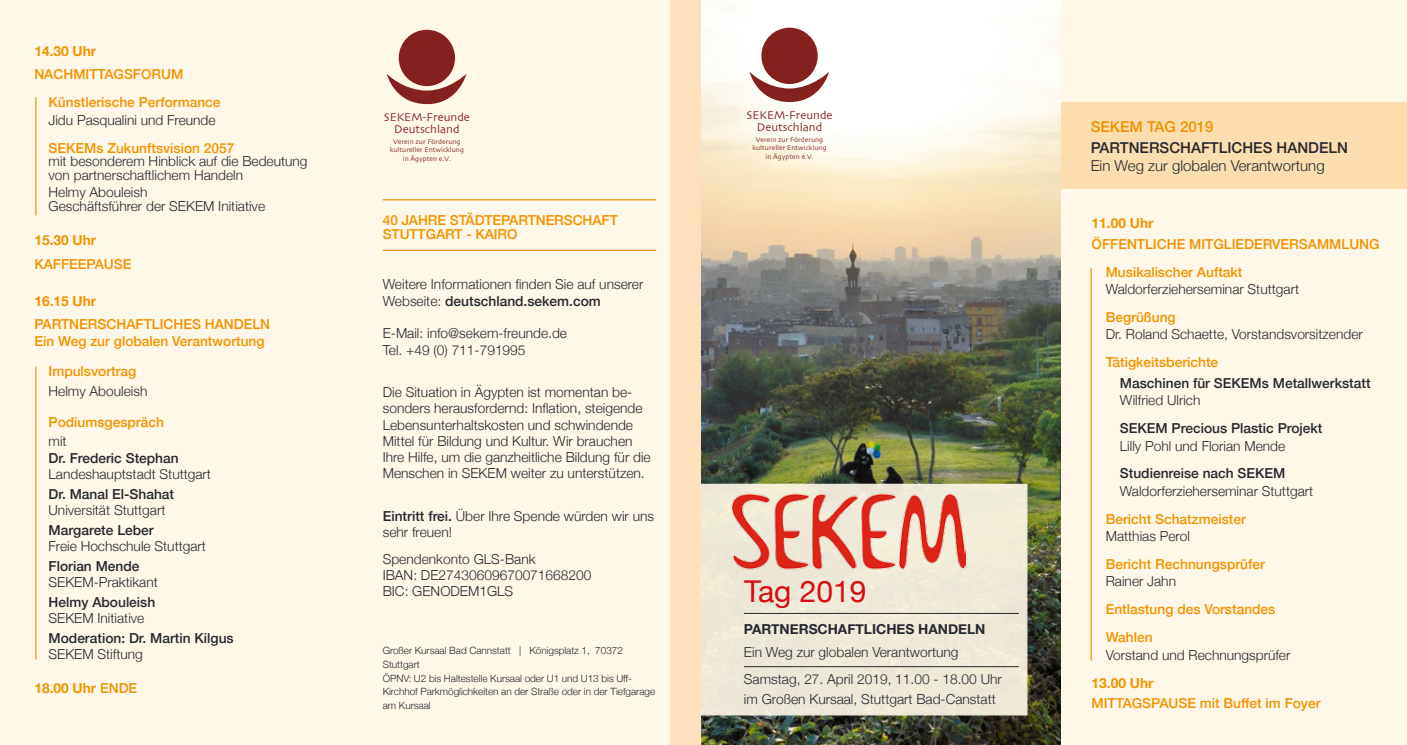
<style>
.page{position:relative;width:1407px;height:745px;background:#fff}
.page>*{position:absolute;margin:0;border:0;box-sizing:border-box;transform-origin:0 0}
.t1{font:30px "Helvetica Neue";color:#da0c10}
.t2{font:300 15px "Helvetica Neue";color:#252731}
.t3{font:500 15px "Helvetica Neue";color:#252731}
.t4{font:500 15px "Helvetica Neue";color:#f39100}
.t5{font:300 13.75px/16.2px "Helvetica Neue";color:#252731}
.t6{font:500 13.75px/27.9px "Helvetica Neue";color:#f39100}
.t7{font:500 13.75px "Helvetica Neue";color:#252731}
.t8{font:700 13.75px "Helvetica Neue";color:#f39100}
.t9{font:700 13.75px "Helvetica Neue";color:#252731}
.t10{font:11.75px/11.8px "Skia";color:#84201d;text-align:center}
.t11{font:300 10px/13.8px "Helvetica Neue";letter-spacing:-.005em;color:#252731}
.t12{font:7px/8.5px "Skia";color:#84201d;text-align:center}
.s1{font-weight:500}
</style>
<div class="page">
<div style="left:0;top:0;width:1407px;height:744px;background:#fff8e8"></div>
<div style="left:670px;top:0;width:389px;height:744px;background:#fee0bc"></div>
<div style="left:1059px;top:102px;width:348px;height:87px;background:#fcdeae"></div>
<img style="left:702px;top:0;width:358px;height:744px">
<div style="left:701px;top:483px;width:326px;height:232px;background:#eee9d8;border:1px solid #fff8e8"></div>
<div style="left:761px;top:28px;width:57px;height:56px;background:#84201d;border-radius:50%"></div>
<svg style="left:749px;top:72px;width:80px;height:30px"></svg>
<img style="left:732px;top:492px;width:233px;height:79px">
<hr style="left:744px;top:612px;width:275px;height:1px;background:#252731">
<hr style="left:1090px;top:268px;width:2px;height:392px;background:#f39100">
<div style="left:399px;top:30px;width:56px;height:56px;background:#84201d;border-radius:50%"></div>
<svg style="left:387px;top:74px;width:79px;height:30px"></svg>
<hr style="left:35px;top:97px;width:2px;height:118px;background:#f39100">
<hr style="left:35px;top:366px;width:2px;height:293px;background:#f39100">
<hr style="left:383px;top:249px;width:273px;height:2px;background:#f39100">
<hr style="left:744px;top:666px;width:275px;height:1px;background:#252731">
<hr style="left:383px;top:199px;width:273px;height:1px;background:#f39100">
<p class="t8" style="left:34px;top:40px;width:63px">14.30 UHR</p>
<p class="t6" style="left:49px;top:59px;width:173px;text-indent:-14px">Nachmittagsforum<br>Künstlerische Performance</p>
<p class="t5" style="left:49px;top:110px;width:169px">Jidu Pasqualini und Freunde</p>
<p class="t6" style="left:49px;top:132px;width:187px">SEKEMs Zukunftsvision 2057</p>
<p class="t5" style="left:49px;top:153px;width:261px;line-height:13.8px">mit besonderem Hinblick auf die Bedeutung von partnerschaftlichem Handeln</p>
<p class="t5" style="left:49px;top:184px;width:218px;line-height:13.8px">Helmy Abouleish<br>Geschäftsführer der SEKEM Initiative</p>
<p class="t8" style="left:34px;top:229px;width:63px">15.30 UHR</p>
<p class="t6" style="left:34px;top:248px;width:97px">Kaffeepause</p>
<p class="t8" style="left:34px;top:290px;width:63px">16.15 UHR</p>
<p class="t6" style="left:34px;top:315px;width:237px;line-height:16.2px">Partnerschaftliches Handeln<br>Ein Weg zur globalen Verantwortung</p>
<p class="t6" style="left:49px;top:356px;width:89px">Impulsvortrag</p>
<p class="t5" style="left:49px;top:382px;width:100px">Helmy Abouleish</p>
<p class="t6" style="left:49px;top:406px;width:117px">Podiumsgespräch</p>
<p class="t5" style="left:49px;top:432px;width:20px">mit</p>
<p class="t7" style="left:49px;top:446px;width:132px">Dr. Frederic Stephan</p>
<p class="t5" style="left:49px;top:464px;width:164px">Landeshauptstadt Stuttgart</p>
<p class="t7" style="left:49px;top:482px;width:127px">Dr. Manal El-Shahat</p>
<p class="t5" style="left:49px;top:500px;width:118px">Universität Stuttgart</p>
<p class="t7" style="left:49px;top:518px;width:107px">Margarete Leber</p>
<p class="t5" style="left:49px;top:536px;width:159px">Freie Hochschule Stuttgart</p>
<p class="t7" style="left:49px;top:554px;width:92px">Florian Mende</p>
<p class="t5" style="left:49px;top:572px;width:111px">SEKEM-Praktikant</p>
<p class="t7" style="left:49px;top:590px;width:108px">Helmy Abouleish</p>
<p class="t5" style="left:49px;top:608px;width:97px">SEKEM Initiative</p>
<p class="t7" style="left:49px;top:626px;width:187px">Moderation: Dr. Martin Kilgus</p>
<p class="t5" style="left:49px;top:645px;width:96px">SEKEM Stiftung</p>
<p class="t8" style="left:34px;top:677px;width:103px">18.00 UHR <span class="s1">Ende</span></p>
<p class="t10" style="left:384px;top:112px;width:87px">SEKEM-Freunde<br>Deutschland</p>
<p class="t12" style="left:390px;top:137px;width:76px">Verein zur Förderung kultureller Entwicklung in Ägypten e.V.</p>
<p class="t6" style="left:383px;top:212px;width:237px;line-height:13.8px">40 Jahre Städtepartnerschaft<br>Stuttgart - Kairo</p>
<p class="t5" style="left:383px;top:275px;width:262px">Weitere Informationen finden Sie auf unserer<br>Webseite: <span class="s1">deutschland.sekem.com</span></p>
<p class="t5" style="left:383px;top:324px;width:186px">E-Mail: info@sekem-freunde.de<br>Tel. +49 (0) 711-791995</p>
<p class="t5" style="left:383px;top:383px;width:269px">Die Situation in Ägypten ist momentan be&shy;sonders herausfordernd: Inflation, steigende Lebensunterhaltskosten und schwindende Mittel für Bildung und Kultur. Wir brauchen Ihre Hilfe, um die ganzheitliche Bildung für die Menschen in SEKEM weiter zu unterstützen.</p>
<p class="t5" style="left:383px;top:506px;width:273px"><span class="s1">Eintritt frei.</span> Über Ihre Spende würden wir uns sehr freuen!</p>
<p class="t5" style="left:383px;top:549px;width:210px">Spendenkonto GLS-Bank<br>IBAN: DE27430609670071668200<br>BIC: GENODEM1GLS</p>
<p class="t11" style="left:383px;top:642px;width:274px">Großer Kursaal Bad Cannstatt | Königsplatz 1, 70372<br>Stuttgart<br>ÖPNV: U2 bis Haltestelle Kursaal oder U1 und U13 bis Uff-Kirchhof Parkmöglichkeiten an der Straße oder in der Tiefgarage am Kursaal</p>
<p class="t10" style="left:746px;top:110px;width:87px">SEKEM-Freunde<br>Deutschland</p>
<p class="t12" style="left:752px;top:135px;width:76px">Verein zur Förderung kultureller Entwicklung in Ägypten e.V.</p>
<h1 class="t1" style="left:744px;top:568px;width:124px">Tag 2019</h1>
<p class="t9" style="left:744px;top:618px;width:243px">PARTNERSCHAFTLICHES HANDELN</p>
<p class="t5" style="left:744px;top:637px;width:259px;line-height:27.1px">Ein Weg zur globalen Verantwortung<br>Samstag, 27. April 2019, 11.00 - 18.00 Uhr</p>
<p class="t5" style="left:744px;top:689px;width:253px">im Großen Kursaal, Stuttgart Bad-Canstatt</p>
<p class="t4" style="left:1090px;top:115px;width:124px">SEKEM Tag 2019</p>
<p class="t3" style="left:1090px;top:136px;width:259px">Partnerschaftliches Handeln</p>
<p class="t2" style="left:1090px;top:153px;width:235px">Ein Weg zur globalen Verantwortung</p>
<p class="t8" style="left:1091px;top:212px;width:63px">11.00 UHR</p>
<p class="t6" style="left:1106px;top:228px;width:275px;text-indent:-14px">Öffentliche Mitgliederversamm lung<br>Musikalischer Auftakt</p>
<p class="t5" style="left:1106px;top:279px;width:195px">Waldorferzieherseminar Stuttgart</p>
<p class="t6" style="left:1106px;top:301px;width:72px">Begrüßung</p>
<p class="t5" style="left:1106px;top:325px;width:258px">Dr. Roland Schaette, Vorstandsvorsitzender</p>
<p class="t6" style="left:1106px;top:347px;width:114px">Tätigkeitsberichte</p>
<p class="t7" style="left:1120px;top:372px;width:252px">Maschinen für SEKEMs Metallwerkstatt</p>
<p class="t5" style="left:1120px;top:391px;width:82px">Wilfried Ulrich</p>
<p class="t7" style="left:1120px;top:417px;width:204px">SEKEM Precious Plastic Projekt</p>
<p class="t5" style="left:1120px;top:436px;width:167px">Lilly Pohl und Florian Mende</p>
<p class="t7" style="left:1120px;top:462px;width:167px">Studienreise nach SEKEM</p>
<p class="t5" style="left:1120px;top:481px;width:195px">Waldorferzieherseminar Stuttgart</p>
<p class="t6" style="left:1106px;top:503px;width:142px">Bericht Schatzmeister</p>
<p class="t5" style="left:1106px;top:526px;width:86px">Matthias Perol</p>
<p class="t6" style="left:1106px;top:548px;width:161px">Bericht Rechnungsprüfer</p>
<p class="t5" style="left:1106px;top:572px;width:72px">Rainer Jahn</p>
<p class="t6" style="left:1106px;top:594px;width:171px">Entlastung des Vorstandes<br>Wahlen</p>
<p class="t5" style="left:1106px;top:645px;width:186px">Vorstand und Rechnungsprüfer</p>
<p class="t8" style="left:1091px;top:671px;width:63px">13.00 UHR</p>
<p class="t6" style="left:1091px;top:688px;width:230px">Mittagspause mit Buffet im Foyer</p>
</div>
